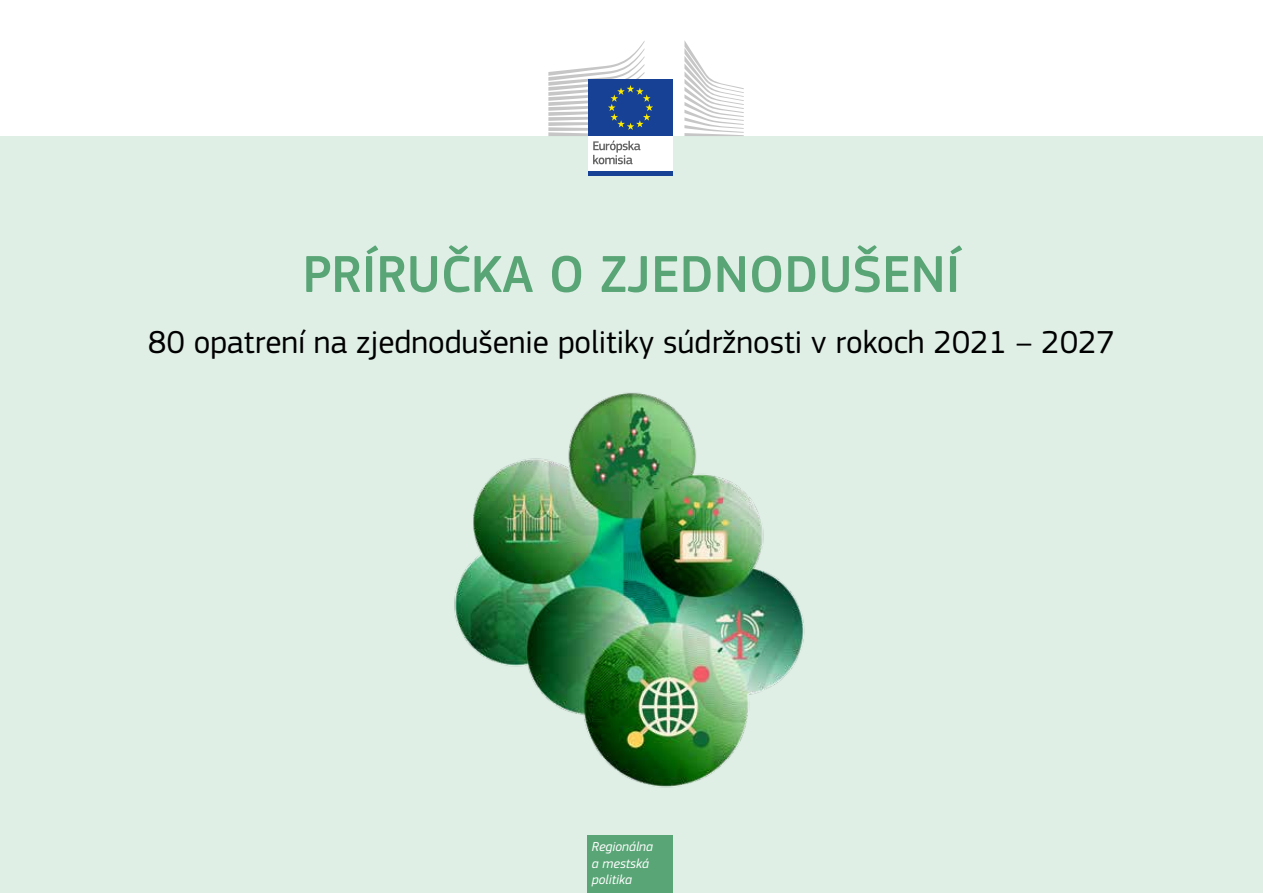
<style>
.page{position:relative;width:1263px;height:893px;background:#fff}
.page>*{position:absolute;margin:0;border:0;box-sizing:border-box;transform-origin:0 0}
.t1{font:500 54px "EC Square Sans Pro";color:#59a576}
.t2{font:33px "EC Square Sans Pro";color:#000}
.t3{font:italic 13.5px/16.5px "EC Square Sans Pro";color:#fff}
</style>
<div class="page">
<div style="left:0;top:115px;width:1263px;height:778px;background:#dfefe6"></div>
<div style="left:0;top:0;width:1263px;height:136px;background:#fff"></div>
<div style="left:588px;top:134px;width:84px;height:38px;background:#fff"></div>
<div style="left:588px;top:80px;width:84px;height:56px;background:#164194"></div>
<div style="left:588px;top:171px;width:84px;height:5px;background:#164194"></div>
<svg style="left:684px;top:40px;width:60px;height:96px"></svg>
<svg style="left:548px;top:41px;width:105px;height:123px"></svg>
<img style="left:454px;top:392px;width:351px;height:396px">
<div style="left:587px;top:836px;width:86px;height:57px;background:#59a576"></div>
<h1 class="t1" style="left:302px;top:243px;width:659px">PRÍRUČKA O ZJEDNODUŠENÍ</h1>
<p class="t2" style="left:148px;top:323px;width:968px">80 opatrení na zjednodušenie politiky súdržnosti v rokoch 2021 – 2027</p>
<p class="t3" style="left:592px;top:838px;width:63px">Regionálna a mestská politika</p>
</div>
